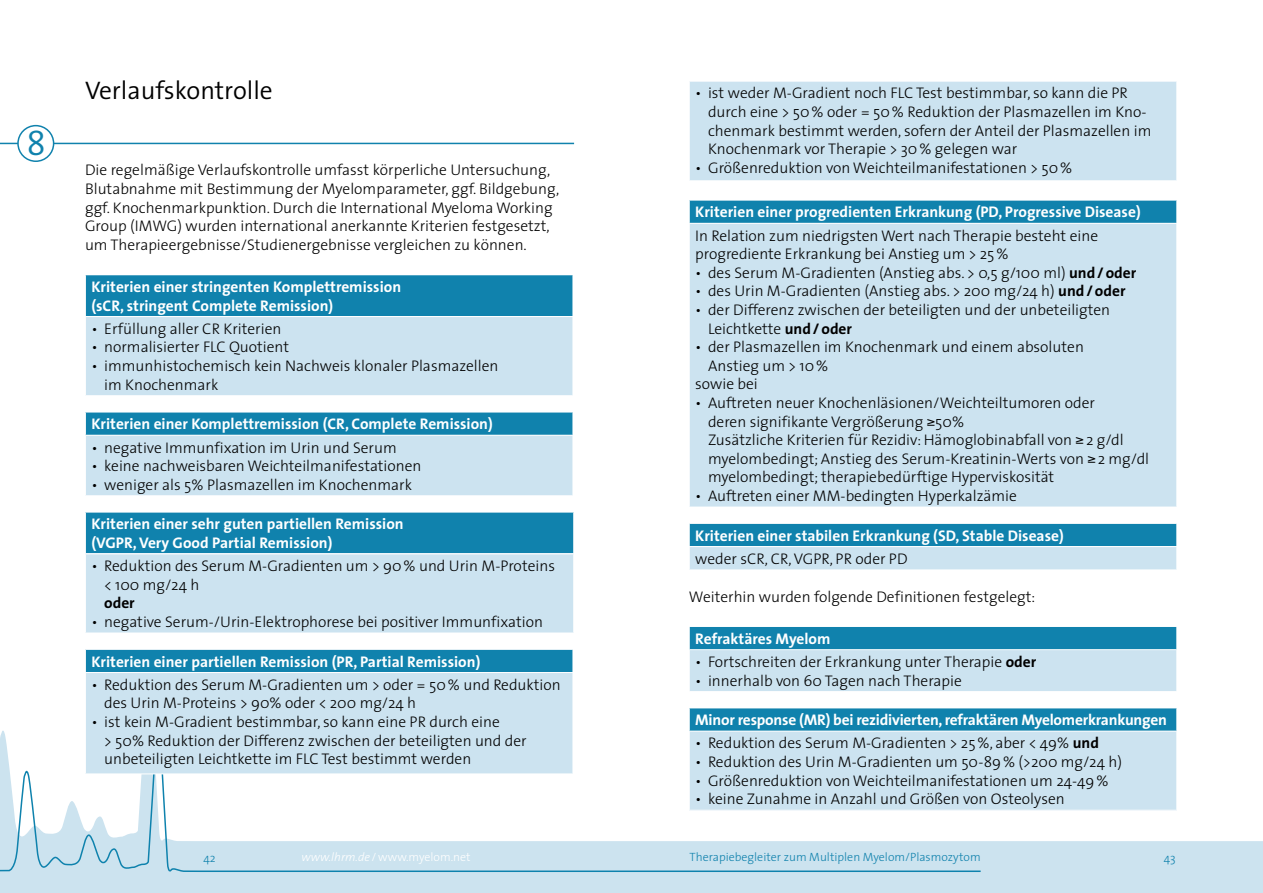
<style>
.page{position:relative;width:1263px;height:893px;background:#fff}
.page>*{position:absolute;margin:0;border:0;box-sizing:border-box;transform-origin:0 0}
.t1{font:300 34.5px "The Sans";color:#1082ad}
.t2{font:300 25.5px "The Sans";color:#000}
.t3{font:300 15.45px/18.6px "The Sans";color:#000}
.t4{font:700 15.45px/18.6px "The Sans";color:#fff}
.t5{font:700 15.45px "The Sans";color:#000}
.t6{font:300 12px "The Sans";color:#1082ad}
.t7{font:300 12px "The Sans";color:#fff}
.s1{font-weight:700}
.s2{font-style:italic}
</style>
<div class="page">
<div style="left:0;top:841px;width:1263px;height:52px;background:#cce3ef"></div>
<svg style="left:0;top:731px;width:982px;height:146px"></svg>
<div style="left:689px;top:81px;width:488px;height:100px;background:#cce3f0"></div>
<hr style="left:689px;top:82px;width:1px;height:98px;background:#fff">
<hr style="left:1176px;top:82px;width:1px;height:98px;background:#fff">
<hr style="left:689px;top:180px;width:488px;height:1px;background:#fff">
<hr style="left:689px;top:81px;width:488px;height:1px;background:#fff">
<div style="left:689px;top:200px;width:488px;height:23px;background:#1082ad"></div>
<div style="left:689px;top:223px;width:488px;height:284px;background:#cce3f0"></div>
<hr style="left:689px;top:224px;width:1px;height:283px;background:#fff">
<hr style="left:1176px;top:224px;width:1px;height:283px;background:#fff">
<hr style="left:689px;top:200px;width:488px;height:1px;background:#fff">
<svg style="left:689px;top:200px;width:1px;height:23px"></svg>
<svg style="left:1176px;top:200px;width:1px;height:23px"></svg>
<hr style="left:689px;top:223px;width:488px;height:1px;background:#fff">
<div style="left:689px;top:523px;width:488px;height:24px;background:#1082ad"></div>
<div style="left:689px;top:547px;width:488px;height:23px;background:#cce3f0"></div>
<hr style="left:689px;top:569px;width:488px;height:1px;background:#fff">
<hr style="left:689px;top:523px;width:488px;height:1px;background:#fff">
<svg style="left:689px;top:524px;width:1px;height:45px"></svg>
<svg style="left:1176px;top:524px;width:1px;height:45px"></svg>
<hr style="left:689px;top:546px;width:488px;height:1px;background:#fff">
<div style="left:689px;top:626px;width:488px;height:24px;background:#1082ad"></div>
<div style="left:689px;top:650px;width:488px;height:42px;background:#cce3f0"></div>
<hr style="left:689px;top:650px;width:1px;height:41px;background:#fff">
<hr style="left:1176px;top:650px;width:1px;height:41px;background:#fff">
<hr style="left:689px;top:691px;width:488px;height:1px;background:#fff">
<hr style="left:689px;top:626px;width:488px;height:1px;background:#fff">
<svg style="left:689px;top:627px;width:1px;height:22px"></svg>
<svg style="left:1176px;top:627px;width:1px;height:22px"></svg>
<hr style="left:689px;top:649px;width:488px;height:1px;background:#fff">
<div style="left:689px;top:708px;width:488px;height:23px;background:#1082ad"></div>
<div style="left:689px;top:731px;width:488px;height:79px;background:#cce3f0"></div>
<hr style="left:689px;top:731px;width:1px;height:79px;background:#fff">
<hr style="left:1176px;top:731px;width:1px;height:79px;background:#fff">
<hr style="left:689px;top:810px;width:488px;height:1px;background:#fff">
<svg style="left:689px;top:708px;width:1px;height:23px"></svg>
<svg style="left:1176px;top:708px;width:1px;height:23px"></svg>
<hr style="left:689px;top:731px;width:488px;height:1px;background:#fff">
<div style="left:85px;top:275px;width:488px;height:42px;background:#1082ad"></div>
<div style="left:85px;top:317px;width:488px;height:79px;background:#cce3f0"></div>
<hr style="left:85px;top:317px;width:1px;height:78px;background:#fff">
<hr style="left:85px;top:395px;width:488px;height:1px;background:#fff">
<hr style="left:85px;top:275px;width:1px;height:41px;background:#fff">
<hr style="left:85px;top:316px;width:488px;height:1px;background:#fff">
<div style="left:85px;top:412px;width:488px;height:23px;background:#1082ad"></div>
<div style="left:85px;top:435px;width:488px;height:61px;background:#cce3f0"></div>
<hr style="left:85px;top:436px;width:1px;height:59px;background:#fff">
<hr style="left:85px;top:495px;width:488px;height:1px;background:#fff">
<hr style="left:85px;top:412px;width:488px;height:1px;background:#fff">
<svg style="left:85px;top:412px;width:1px;height:23px"></svg>
<hr style="left:85px;top:435px;width:488px;height:1px;background:#fff">
<div style="left:85px;top:512px;width:489px;height:42px;background:#1082ad"></div>
<div style="left:85px;top:554px;width:489px;height:79px;background:#cce3f0"></div>
<hr style="left:85px;top:554px;width:1px;height:79px;background:#fff">
<hr style="left:573px;top:554px;width:1px;height:79px;background:#fff">
<hr style="left:85px;top:512px;width:489px;height:1px;background:#fff">
<hr style="left:85px;top:512px;width:1px;height:41px;background:#fff">
<hr style="left:573px;top:512px;width:1px;height:41px;background:#fff">
<hr style="left:85px;top:553px;width:489px;height:1px;background:#fff">
<div style="left:85px;top:649px;width:488px;height:23px;background:#1082ad"></div>
<div style="left:85px;top:672px;width:488px;height:102px;background:#cce3f0"></div>
<hr style="left:85px;top:673px;width:1px;height:100px;background:#fff">
<hr style="left:573px;top:673px;width:1px;height:100px;background:#fff">
<hr style="left:85px;top:649px;width:488px;height:1px;background:#fff">
<svg style="left:85px;top:650px;width:1px;height:22px"></svg>
<hr style="left:85px;top:672px;width:488px;height:1px;background:#fff">
<hr style="left:85px;top:773px;width:488px;height:1px;background:#fff">
<hr style="left:0;top:143px;width:574px;height:1px;background:#1082ad">
<div style="left:17px;top:125px;width:37px;height:37px;background:#fff;border:2px solid #1082ad;border-radius:50%"></div>
<h1 class="t1" style="left:27px;top:115px;width:20px">8</h1>
<h2 class="t2" style="left:85px;top:70px;width:189px">Verlaufskontrolle</h2>
<p class="t3" style="left:85px;top:160px;width:476px">Die regelmäßige Verlaufskontrolle umfasst körperliche Untersuchung, Blutabnahme mit Bestimmung der Myelomparameter, ggf. Bildgebung, ggf. Knochenmarkpunktion. Durch die International Myeloma Working Group (IMWG) wurden international anerkannte Kriterien festgesetzt, um Therapieergebnisse/Studienergebnisse vergleichen zu können.</p>
<p class="t4" style="left:91px;top:277px;width:311px">Kriterien einer stringenten Komplettremission (sCR, stringent Complete Remission)</p>
<p class="t3" style="left:91px;top:319px;width:191px">• Erfüllung aller CR Kriterien</p>
<p class="t3" style="left:91px;top:337px;width:199px">• normalisierter FLC Quotient</p>
<p class="t3" style="left:104px;top:356px;width:396px;text-indent:-13px">• immunhistochemisch kein Nachweis klonaler Plasmazellen im Knochenmark</p>
<p class="t4" style="left:91px;top:414px;width:403px">Kriterien einer Komplettremission (CR, Complete Remission)</p>
<p class="t3" style="left:91px;top:437px;width:307px">• negative Immunfixation im Urin und Serum</p>
<p class="t3" style="left:91px;top:456px;width:332px">• keine nachweisbaren Weichteilmanifestationen</p>
<p class="t3" style="left:91px;top:475px;width:322px">• weniger als 5% Plasmazellen im Knochenmark</p>
<p class="t4" style="left:91px;top:514px;width:314px">Kriterien einer sehr guten partiellen Remission (VGPR, Very Good Partial Remission)</p>
<p class="t3" style="left:104px;top:556px;width:452px;text-indent:-13px">• Reduktion des Serum M-Gradienten um &gt; 90% und Urin M-Proteins &lt; 100 mg/24 h</p>
<p class="t5" style="left:104px;top:590px;width:32px">oder</p>
<p class="t3" style="left:91px;top:612px;width:453px">• negative Serum-/Urin-Elektrophorese bei positiver Immunfixation</p>
<p class="t4" style="left:91px;top:652px;width:390px">Kriterien einer partiellen Remission (PR, Partial Remission)</p>
<p class="t3" style="left:104px;top:675px;width:458px;text-indent:-13px">• Reduktion des Serum M-Gradienten um &gt; oder = 50% und Reduktion des Urin M-Proteins &gt; 90% oder &lt; 200 mg/24 h</p>
<p class="t3" style="left:104px;top:712px;width:424px;text-indent:-13px">• ist kein M-Gradient bestimmbar, so kann eine PR durch eine<br>&gt; 50% Reduktion der Differenz zwischen der beteiligten und der unbeteiligten Leichtkette im FLC Test bestimmt werden</p>
<p class="t3" style="left:708px;top:83px;width:445px;text-indent:-13px">• ist weder M-Gradient noch FLC Test bestimmbar, so kann die PR durch eine &gt; 50% oder = 50% Reduktion der Plasmazellen im Kno&shy;chenmark bestimmt werden, sofern der Anteil der Plasmazellen im Knochenmark vor Therapie &gt; 30% gelegen war</p>
<p class="t3" style="left:695px;top:158px;width:378px">• Größenreduktion von Weichteilmanifestationen &gt; 50%</p>
<p class="t4" style="left:695px;top:202px;width:447px">Kriterien einer progredienten Erkrankung (PD, Progressive Disease)</p>
<p class="t3" style="left:695px;top:226px;width:404px">In Relation zum niedrigsten Wert nach Therapie besteht eine progrediente Erkrankung bei Anstieg um &gt; 25%</p>
<p class="t3" style="left:695px;top:263px;width:442px">• des Serum M-Gradienten (Anstieg abs. &gt; 0,5 g/100 ml) <span class="s1">und/oder</span></p>
<p class="t3" style="left:695px;top:281px;width:432px">• des Urin M-Gradienten (Anstieg abs. &gt; 200 mg/24 h) <span class="s1">und/oder</span></p>
<p class="t3" style="left:708px;top:300px;width:404px;text-indent:-13px">• der Differenz zwischen der beteiligten und der unbeteiligten<br>Leichtkette <span class="s1">und/oder</span></p>
<p class="t3" style="left:695px;top:337px;width:390px">• der Plasmazellen im Knochenmark und einem absoluten</p>
<p class="t3" style="left:708px;top:356px;width:122px">Anstieg um &gt; 10%</p>
<p class="t3" style="left:695px;top:374px;width:64px">sowie bei</p>
<p class="t3" style="left:708px;top:393px;width:443px;text-indent:-13px">• Auftreten neuer Knochenläsionen/Weichteiltumoren oder<br>deren signifikante Vergrößerung ≥50%<br>Zusätzliche Kriterien für Rezidiv: Hämoglobinabfall von ≥2 g/dl myelombedingt; Anstieg des Serum-Kreatinin-Werts von ≥2 mg/dl myelombedingt; therapiebedürftige Hyperviskosität</p>
<p class="t3" style="left:695px;top:486px;width:323px">• Auftreten einer MM-bedingten Hyperkalzämie</p>
<p class="t4" style="left:695px;top:526px;width:370px">Kriterien einer stabilen Erkrankung (SD, Stable Disease)</p>
<p class="t3" style="left:695px;top:549px;width:214px">weder sCR, CR, VGPR, PR oder PD</p>
<p class="t3" style="left:689px;top:586px;width:348px">Weiterhin wurden folgende Definitionen festgelegt:</p>
<p class="t4" style="left:695px;top:629px;width:137px">Refraktäres Myelom</p>
<p class="t3" style="left:695px;top:652px;width:342px">• Fortschreiten der Erkrankung unter Therapie <span class="s1">oder</span></p>
<p class="t3" style="left:695px;top:671px;width:268px">• innerhalb von 60 Tagen nach Therapie</p>
<p class="t4" style="left:695px;top:710px;width:473px">Minor response (MR) bei rezidivierten, refraktären Myelomerkrankungen</p>
<p class="t3" style="left:695px;top:733px;width:405px">• Reduktion des Serum M-Gradienten &gt; 25%, aber &lt; 49% <span class="s1">und</span></p>
<p class="t3" style="left:695px;top:752px;width:428px">• Reduktion des Urin M-Gradienten um 50-89% (&gt;200 mg/24 h)</p>
<p class="t3" style="left:695px;top:771px;width:415px">• Größenreduktion von Weichteilmanifestationen um 24-49%</p>
<p class="t3" style="left:695px;top:789px;width:371px">• keine Zunahme in Anzahl und Größen von Osteolysen</p>
<p class="t6" style="left:203px;top:848px;width:14px">42</p>
<p class="t7" style="left:302px;top:847px;width:171px"><span class="s2">www.lhrm.de</span> / www.myelom.net</p>
<p class="t6" style="left:690px;top:847px;width:293px">Therapiebegleiter zum Multiplen Myelom/Plasmozytom</p>
<p class="t6" style="left:1164px;top:848px;width:13px">43</p>
</div>
